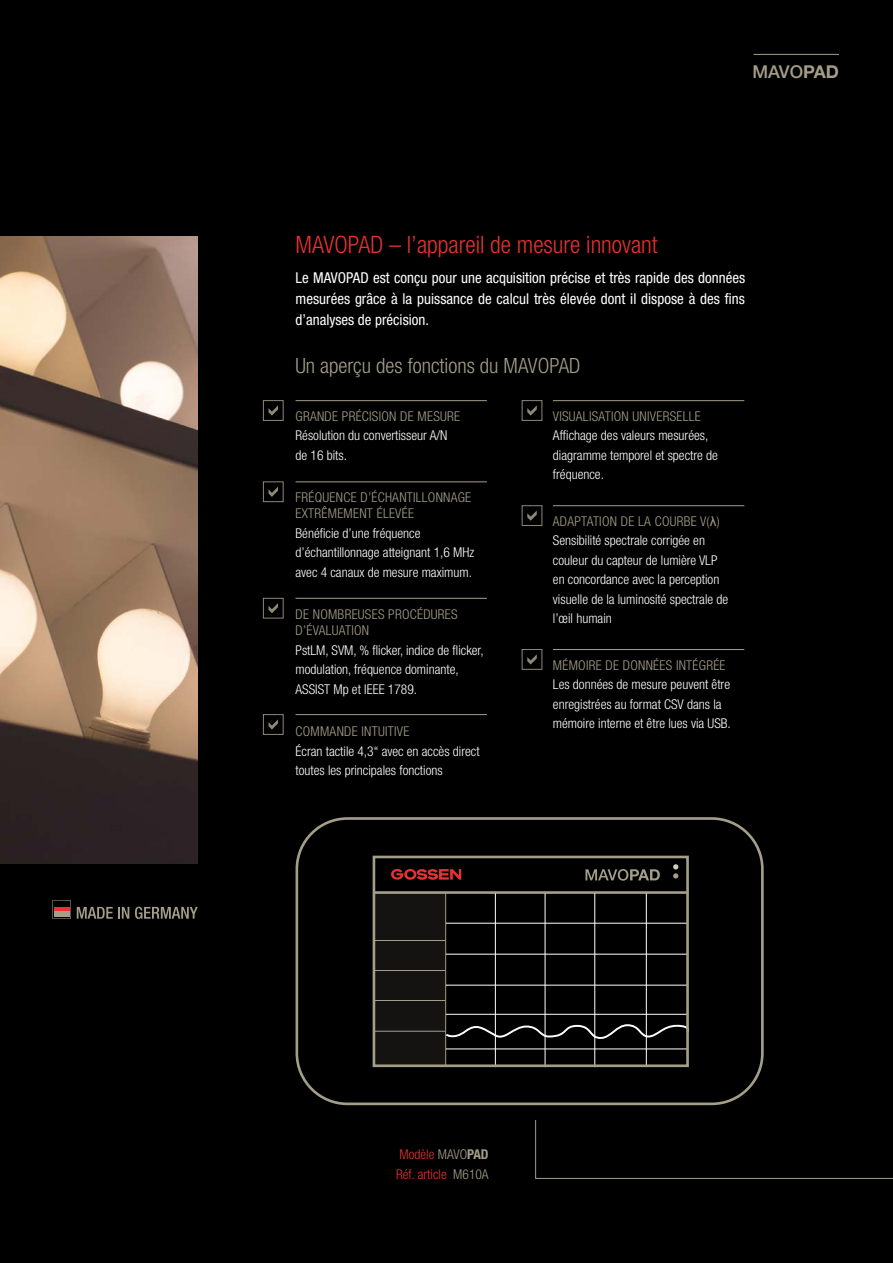
<style>
.page{position:relative;width:893px;height:1263px;background:#000}
.page>*{position:absolute;margin:0;border:0;box-sizing:border-box;transform-origin:0 0}
.t1{font:300 condensed 24px "Helvetica Neue LT Std";color:#e73230}
.t2{font:300 condensed 21px "Helvetica Neue LT Std";color:#a49e89}
.t3{font:500 17.7px "Helvetica Neue LT Std";color:#a49e89}
.t4{font:condensed 15px/21px "Helvetica Neue LT Std";color:#fff;text-align:justify}
.t5{font:300 condensed 13.5px/19.5px "Helvetica Neue LT Std";color:#fff}
.t6{font:300 condensed 13.5px/16.2px "Helvetica Neue LT Std";letter-spacing:.02em;color:#a49e89}
.t7{font:300 condensed 13.5px/19.5px "Helvetica Neue LT Std";color:#e73230}
.s1{font-weight:700}
.s2{color:#a49e89}
.s3{font-family:"Arial";font-weight:400;font-stretch:normal;color:#a49e89}
.s4{font-weight:700;color:#a49e89}
</style>
<div class="page">
<svg style="left:535px;top:1120px;width:358px;height:59px"></svg>
<svg style="left:77px;top:907px;width:52px;height:12px"></svg>
<svg style="left:135px;top:907px;width:63px;height:12px"></svg>
<svg style="left:52px;top:900px;width:19px;height:19px"></svg>
<div style="left:54px;top:902px;width:15px;height:5px;background:#000"></div>
<div style="left:54px;top:907px;width:15px;height:5px;background:#e73230"></div>
<div style="left:54px;top:911px;width:15px;height:6px;background:#a49e89"></div>
<hr style="left:753px;top:54px;width:86px;height:1px;background:#a49e89">
<hr style="left:296px;top:400px;width:191px;height:1px;background:#a49e89">
<hr style="left:553px;top:400px;width:191px;height:1px;background:#a49e89">
<svg style="left:269px;top:405px;width:9px;height:11px"></svg>
<div style="left:263px;top:400px;width:21px;height:21px;border:1px solid #8d8977"></div>
<hr style="left:296px;top:481px;width:191px;height:1px;background:#a49e89">
<svg style="left:269px;top:487px;width:9px;height:10px"></svg>
<div style="left:263px;top:481px;width:21px;height:21px;border:1px solid #8d8977"></div>
<hr style="left:296px;top:598px;width:191px;height:1px;background:#a49e89">
<svg style="left:269px;top:603px;width:9px;height:10px"></svg>
<div style="left:263px;top:598px;width:21px;height:20px;border:1px solid #8d8977"></div>
<hr style="left:296px;top:714px;width:191px;height:1px;background:#a49e89">
<svg style="left:269px;top:719px;width:9px;height:10px"></svg>
<div style="left:263px;top:714px;width:21px;height:21px;border:1px solid #8d8977"></div>
<svg style="left:527px;top:405px;width:10px;height:11px"></svg>
<div style="left:522px;top:400px;width:20px;height:21px;border:1px solid #8d8977"></div>
<svg style="left:527px;top:510px;width:10px;height:11px"></svg>
<div style="left:522px;top:505px;width:20px;height:21px;border:1px solid #8d8977"></div>
<hr style="left:553px;top:505px;width:191px;height:1px;background:#a49e89">
<svg style="left:527px;top:654px;width:10px;height:10px"></svg>
<div style="left:522px;top:649px;width:20px;height:21px;border:1px solid #8d8977"></div>
<hr style="left:553px;top:649px;width:191px;height:1px;background:#a49e89">
<img style="left:0;top:236px;width:198px;height:627px">
<div style="left:374px;top:893px;width:71px;height:174px;background:#141312"></div>
<hr style="left:445px;top:893px;width:1px;height:174px;background:#a49e89">
<hr style="left:374px;top:940px;width:71px;height:1px;background:#a49e89">
<hr style="left:374px;top:970px;width:71px;height:1px;background:#a49e89">
<hr style="left:374px;top:1000px;width:71px;height:1px;background:#a49e89">
<hr style="left:374px;top:1031px;width:71px;height:1px;background:#a49e89">
<div style="left:296px;top:817px;width:468px;height:288px;border:3px solid #a49e89;border-radius:51px"></div>
<hr style="left:373px;top:891px;width:315px;height:3px;background:#a49e89">
<svg style="left:585px;top:869px;width:75px;height:12px"></svg>
<svg style="left:391px;top:869px;width:70px;height:11px"></svg>
<svg style="left:673px;top:864px;width:5px;height:14px"></svg>
<svg style="left:444px;top:1020px;width:241px;height:23px"></svg>
<hr style="left:495px;top:893px;width:1px;height:174px;background:#fff">
<hr style="left:446px;top:923px;width:241px;height:1px;background:#fff">
<hr style="left:446px;top:954px;width:241px;height:1px;background:#fff">
<hr style="left:446px;top:985px;width:241px;height:1px;background:#fff">
<hr style="left:446px;top:1014px;width:241px;height:1px;background:#fff">
<hr style="left:446px;top:1049px;width:241px;height:1px;background:#fff">
<hr style="left:545px;top:893px;width:1px;height:174px;background:#fff">
<hr style="left:594px;top:893px;width:1px;height:174px;background:#fff">
<hr style="left:646px;top:893px;width:1px;height:174px;background:#fff">
<div style="left:373px;top:856px;width:316px;height:211px;border:3px solid #a49e89"></div>
<h3 class="t3" style="left:752px;top:61px;width:88px">MAVO<span class="s1">PAD</span></h3>
<h1 class="t1" style="left:296px;top:231px;width:364px">MAVOPAD – l’appareil de mesure innovant</h1>
<p class="t4" style="left:296px;top:267px;width:451px">Le MAVOPAD est conçu pour une acquisition précise et très rapide des données mesurées grâce à la puissance de calcul très élevée dont il dispose à des fins d’analyses de précision.</p>
<h2 class="t2" style="left:295px;top:353px;width:287px">Un aperçu des fonctions du MAVOPAD</h2>
<p class="t6" style="left:553px;top:408px;width:149px">VISUALISATION UNIVERSELLE</p>
<p class="t5" style="left:553px;top:426px;width:166px">Affichage des valeurs mesurées, diagramme temporel et spectre de fréquence.</p>
<p class="t5" style="left:553px;top:511px;width:177px"><span class="s2">ADAPTATION DE LA COURBE V(</span><span class="s3">λ</span><span class="s2">)<br></span>Sensibilité spectrale corrigée en couleur du capteur de lumière VLP en concordance avec la perception visuelle de la luminosité spectrale de l’œil humain</p>
<p class="t6" style="left:553px;top:657px;width:174px">MÉMOIRE DE DONNÉES INTÉGRÉE</p>
<p class="t5" style="left:553px;top:675px;width:179px">Les données de mesure peuvent être enregistrées au format CSV dans la mémoire interne et être lues via USB.</p>
<p class="t6" style="left:296px;top:408px;width:166px">GRANDE PRÉCISION DE MESURE</p>
<p class="t5" style="left:296px;top:426px;width:153px">Résolution du convertisseur A/N de 16 bits.</p>
<p class="t6" style="left:296px;top:489px;width:177px">FRÉQUENCE D’ÉCHANTILLONNAGE<br>EXTRÊMEMENT ÉLEVÉE</p>
<p class="t5" style="left:296px;top:523px;width:180px">Bénéficie d’une fréquence d’échantillonnage atteignant 1,6 MHz avec 4 canaux de mesure maximum.</p>
<p class="t6" style="left:296px;top:606px;width:164px">DE NOMBREUSES PROCÉDURES<br>D’ÉVALUATION</p>
<p class="t5" style="left:296px;top:640px;width:190px">PstLM, SVM, % flicker, indice de flicker, modulation, fréquence dominante,<br>ASSIST Mp et IEEE 1789.</p>
<p class="t6" style="left:296px;top:723px;width:115px">COMMANDE INTUITIVE</p>
<p class="t5" style="left:296px;top:741px;width:186px">Écran tactile 4,3“ avec en accès direct toutes les principales fonctions</p>
<p class="t7" style="left:396px;top:1145px;width:94px">Modèle <span class="s2">MAVO</span><span class="s4">PAD<br></span>Réf. article <span class="s2">M610A</span></p>
</div>
